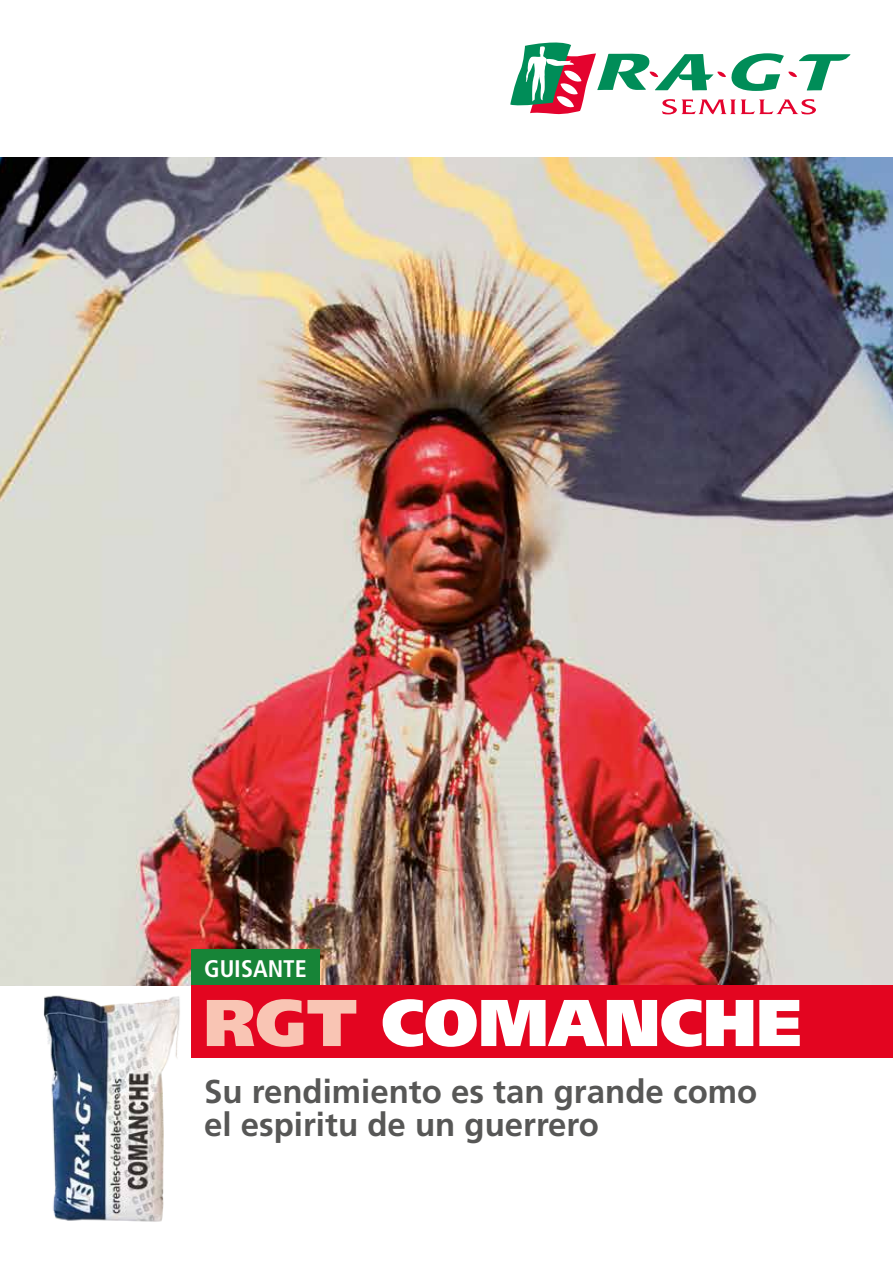
<style>
.page{position:relative;width:893px;height:1263px;background:#fff}
.page>*{position:absolute;margin:0;border:0;box-sizing:border-box;transform-origin:0 0}
.t1{font:900 66px "Frutiger LT Std";color:#fff}
.t2{font:700 33px/33px "Frutiger LT Std";color:#575756}
.t3{font:700 condensed 24px "Frutiger LT Std";color:#fff}
.s1{color:#f9c5b4}
</style>
<div class="page">
<img style="left:0;top:157px;width:893px;height:828px">
<div style="left:191px;top:949px;width:128px;height:36px;background:#178437"></div>
<div style="left:191px;top:985px;width:702px;height:72px;background:#e30520"></div>
<img style="left:43px;top:995px;width:137px;height:227px">
<svg style="left:510px;top:43px;width:340px;height:72px"></svg>
<p class="t3" style="left:204px;top:954px;width:104px">GUISANTE</p>
<h1 class="t1" style="left:204px;top:982px;width:599px"><span class="s1">RGT</span> COMANCHE</h1>
<p class="t2" style="left:204px;top:1076px;width:555px">Su rendimiento es tan grande como el espiritu de un guerrero</p>
</div>
